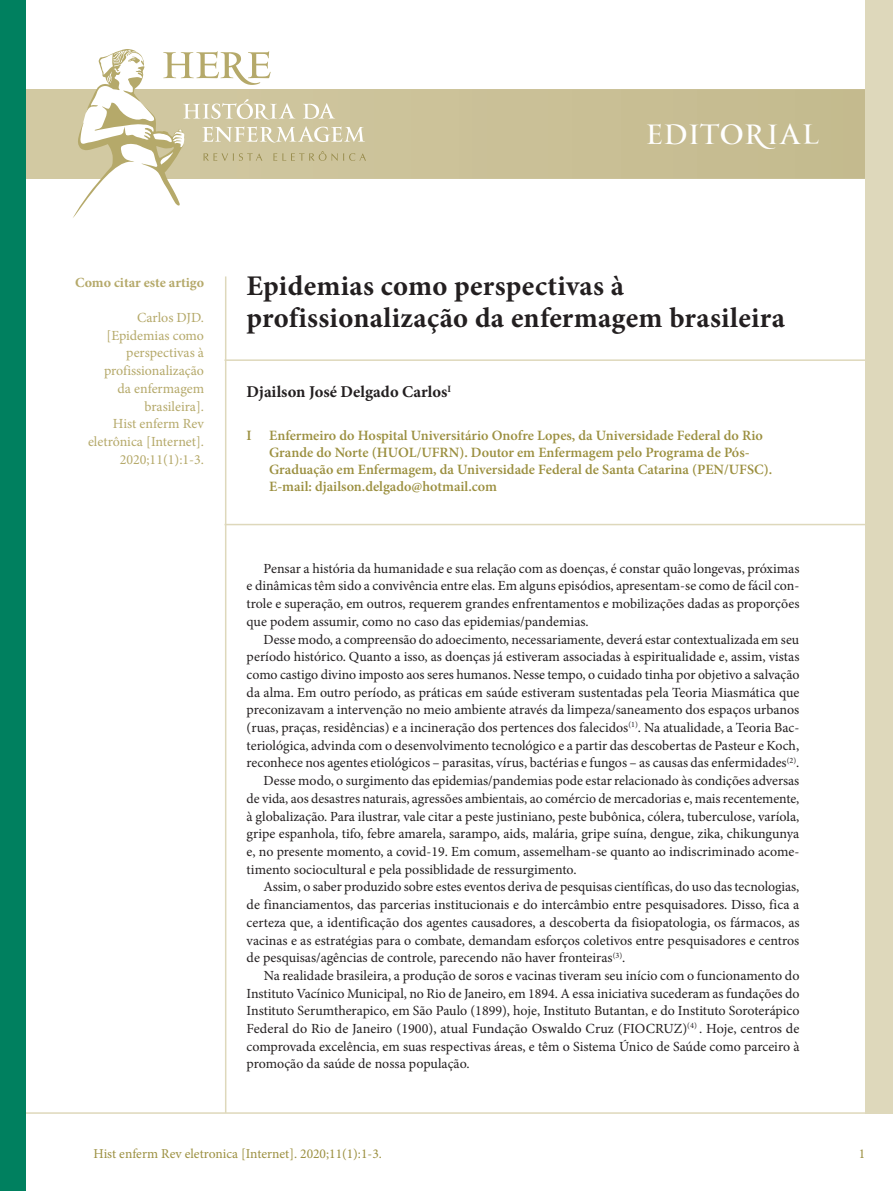
<style>
.page{position:relative;width:893px;height:1191px;background:#fff}
.page>*{position:absolute;margin:0;border:0;box-sizing:border-box;transform-origin:0 0}
.t1{font:700 28.5px/31.5px "Minion Pro";letter-spacing:.01em;color:#231f20}
.t2{font:27px "PF Monumenta Pro";letter-spacing:-.005em;color:#fff}
.t3{font:700 16.5px "Minion Pro";color:#231f20}
.t4{font:600 14.25px/17.1px "Minion Pro";color:#9b8f3f}
.t5{font:13.95px/17.7px "Minion Pro";color:#231f20;text-align:justify}
.t6{font:13.95px/17.7px "Minion Pro";color:#b5a96a;text-align:right}
.t7{font:700 13.95px "Minion Pro";color:#b5a96a}
.t8{font:13.5px "Minion Pro";color:#9b8f3f}
</style>
<div class="page">
<svg style="left:26px;top:89px;width:839px;height:90px;background:#c9bf95"></svg>
<hr style="left:225px;top:276px;width:1px;height:837px;background:#ded8bb">
<div style="left:865px;top:0;width:28px;height:1113px;background:#ded8bb"></div>
<hr style="left:0;top:1112px;width:893px;height:1px;background:#ded8bb">
<div style="left:0;top:0;width:26px;height:1191px;background:#00805f"></div>
<svg style="left:71px;top:49px;width:294px;height:169px"></svg>
<hr style="left:225px;top:359px;width:668px;height:2px;background:#ded8bb">
<hr style="left:225px;top:524px;width:668px;height:1px;background:#ded8bb">
<h2 class="t2" style="left:645px;top:117px;width:176px">EDITORIAL</h2>
<p class="t7" style="left:75px;top:272px;width:131px">Como citar este artigo</p>
<p class="t6" style="left:88px;top:309px;width:118px">Carlos DJD. [Epidemias como perspectivas à profissionalização da enfermagem brasileira].<br>Hist enferm Rev eletrônica [Internet].<br>2020;11(1):1-3.</p>
<h1 class="t1" style="left:247px;top:270px;width:540px">Epidemias como perspectivas à profissionalização da enfermagem brasileira</h1>
<p class="t3" style="left:247px;top:380px;width:206px">Djailson José Delgado Carlos<sup>I</sup></p>
<p class="t4" style="left:269px;top:427px;width:504px;text-indent:-23px">I Enfermeiro do Hospital Universitário Onofre Lopes, da Universidade Federal do Rio Grande do Norte (HUOL/UFRN). Doutor em Enfermagem pelo Programa de Pós-Graduação em Enfermagem, da Universidade Federal de Santa Catarina (PEN/UFSC).<br>E-mail: djailson.delgado@hotmail.com</p>
<p class="t5" style="left:247px;top:559px;width:554px;text-indent:17px">Pensar a história da humanidade e sua relação com as doenças, é constar quão longevas, próximas e dinâmicas têm sido a convivência entre elas. Em alguns episódios, apresentam-se como de fácil con&shy;trole e superação, em outros, requerem grandes enfrentamentos e mobilizações dadas as proporções que podem assumir, como no caso das epidemias/pandemias.</p>
<p class="t5" style="left:264px;top:630px;width:537px">Desse modo, a compreensão do adoecimento, necessariamente, deverá estar contextualizada em seu</p>
<p class="t5" style="left:247px;top:648px;width:554px">período histórico. Quanto a isso, as doenças já estiveram associadas à espiritualidade e, assim, vistas</p>
<p class="t5" style="left:247px;top:665px;width:554px">como castigo divino imposto aos seres humanos. Nesse tempo, o cuidado tinha por objetivo a salvação</p>
<p class="t5" style="left:247px;top:683px;width:554px">da alma. Em outro período, as práticas em saúde estiveram sustentadas pela Teoria Miasmática que</p>
<p class="t5" style="left:247px;top:701px;width:554px">preconizavam a intervenção no meio ambiente através da limpeza/saneamento dos espaços urbanos</p>
<p class="t5" style="left:247px;top:719px;width:554px">(ruas, praças, residências) e a incineração dos pertences dos falecidos<sup>(1)</sup>. Na atualidade, a Teoria Bac-</p>
<p class="t5" style="left:247px;top:736px;width:554px">teriológica, advinda com o desenvolvimento tecnológico e a partir das descobertas de Pasteur e Koch,</p>
<p class="t5" style="left:247px;top:754px;width:554px">reconhece nos agentes etiológicos – parasitas, vírus, bactérias e fungos – as causas das enfermidades<sup>(2)</sup>.</p>
<p class="t5" style="left:264px;top:772px;width:537px">Desse modo, o surgimento das epidemias/pandemias pode estar relacionado às condições adversas</p>
<p class="t5" style="left:247px;top:789px;width:554px">de vida, aos desastres naturais, agressões ambientais, ao comércio de mercadorias e, mais recentemente,</p>
<p class="t5" style="left:247px;top:807px;width:554px">à globalização. Para ilustrar, vale citar a peste justiniano, peste bubônica, cólera, tuberculose, varíola,</p>
<p class="t5" style="left:247px;top:825px;width:554px">gripe espanhola, tifo, febre amarela, sarampo, aids, malária, gripe suína, dengue, zika, chikungunya</p>
<p class="t5" style="left:247px;top:842px;width:554px">e, no presente momento, a covid-19. Em comum, assemelham-se quanto ao indiscriminado acome-</p>
<p class="t5" style="left:247px;top:860px;width:331px">timento sociocultural e pela possiblidade de ressurgimento.</p>
<p class="t5" style="left:264px;top:878px;width:537px">Assim, o saber produzido sobre estes eventos deriva de pesquisas científicas, do uso das tecnologias,</p>
<p class="t5" style="left:247px;top:896px;width:554px">de financiamentos, das parcerias institucionais e do intercâmbio entre pesquisadores. Disso, fica a</p>
<p class="t5" style="left:247px;top:913px;width:555px">certeza que, a identificação dos agentes causadores, a descoberta da fisiopatologia, os fármacos, as</p>
<p class="t5" style="left:247px;top:931px;width:554px">vacinas e as estratégias para o combate, demandam esforços coletivos entre pesquisadores e centros</p>
<p class="t5" style="left:247px;top:949px;width:380px">de pesquisas/agências de controle, parecendo não haver fronteiras<sup>(3)</sup>.</p>
<p class="t5" style="left:264px;top:966px;width:537px">Na realidade brasileira, a produção de soros e vacinas tiveram seu início com o funcionamento do</p>
<p class="t5" style="left:247px;top:984px;width:554px">Instituto Vacínico Municipal, no Rio de Janeiro, em 1894. A essa iniciativa sucederam as fundações do</p>
<p class="t5" style="left:247px;top:1002px;width:554px">Instituto Serumtherapico, em São Paulo (1899), hoje, Instituto Butantan, e do Instituto Soroterápico</p>
<p class="t5" style="left:247px;top:1019px;width:554px">Federal do Rio de Janeiro (1900), atual Fundação Oswaldo Cruz (FIOCRUZ)<sup>(4)</sup> . Hoje, centros de</p>
<p class="t5" style="left:247px;top:1037px;width:554px">comprovada excelência, em suas respectivas áreas, e têm o Sistema Único de Saúde como parceiro à</p>
<p class="t5" style="left:247px;top:1055px;width:224px">promoção da saúde de nossa população.</p>
<p class="t8" style="left:94px;top:1144px;width:290px">Hist enferm Rev eletronica [Internet]. 2020;11(1):1-3.</p>
<p class="t8" style="left:859px;top:1144px;width:8px">1</p>
</div>
